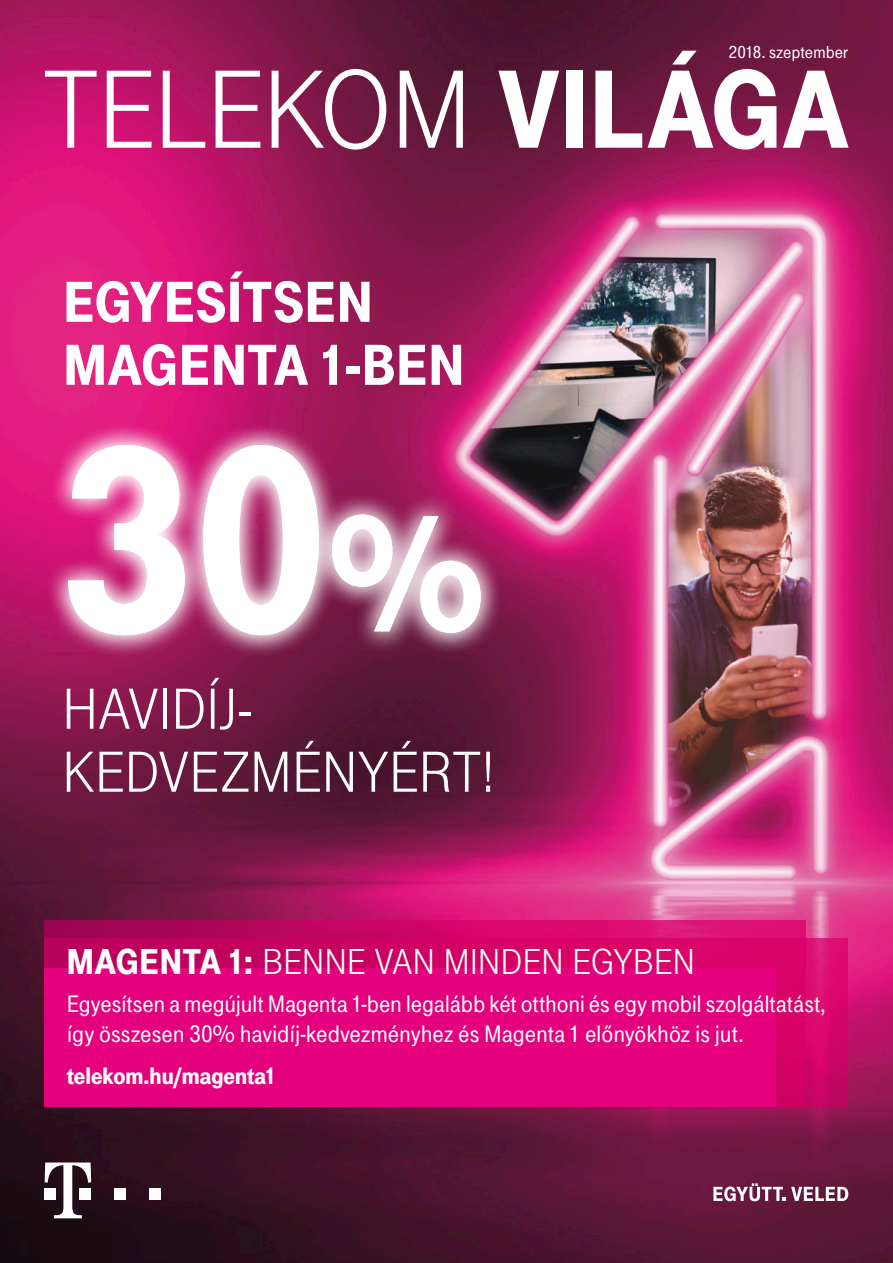
<style>
.page{position:relative;width:893px;height:1263px;background:#fff}
.page>*{position:absolute;margin:0;border:0;box-sizing:border-box;transform-origin:0 0}
.t1{font:273.45px "Tele Grotesk Ultr";color:#fff}
.t2{font:115.5px "Tele Grotesk Norm";letter-spacing:-.005em;color:#fff}
.t3{font:60px/63px "Tele Grotesk Ultr";letter-spacing:.015em;color:#fff}
.t4{font:60px/63px "Tele Grotesk Norm";letter-spacing:.01em;color:#fff}
.t5{font:37.5px "Tele Grotesk Norm";letter-spacing:.015em;color:#fff}
.t6{font:24.75px/29.7px "Tele Grotesk Halb";letter-spacing:-.01em;color:#fff}
.t7{font:24.75px "Tele Grotesk Ultr";color:#fff}
.t8{font:18px "Tele Grotesk Halb";letter-spacing:-.005em;color:#fff}
.s1{font-family:"Tele Grotesk Ultr"}
.s2{font-size:172.65px}
</style>
<div class="page">
<img style="left:0;top:0;width:893px;height:1263px">
<div style="left:45px;top:938px;width:803px;height:169px;background:linear-gradient(to bottom,#e31277,#c60160)"></div>
<svg style="left:45px;top:920px;width:761px;height:187px;background:#cb0463"></svg>
<div style="left:45px;top:968px;width:731px;height:139px;background:#e5007d"></div>
<svg style="left:45px;top:421px;width:459px;height:238px;background:#cc76a0"></svg>
<svg style="left:45px;top:1162px;width:46px;height:56px"></svg>
<div style="left:80px;top:1188px;width:11px;height:11px;background:#fff"></div>
<div style="left:114px;top:1188px;width:12px;height:11px;background:#fff"></div>
<div style="left:149px;top:1188px;width:12px;height:11px;background:#fff"></div>
<svg style="left:713px;top:1183px;width:135px;height:18px"></svg>
<p class="t8" style="left:729px;top:42px;width:121px">2018. szeptember</p>
<h2 class="t2" style="left:43px;top:46px;width:807px">TELEKOM <span class="s1">VILÁGA</span></h2>
<h3 class="t3" style="left:63px;top:271px;width:402px">EGYESÍTSEN<br>MAGENTA 1-BEN</h3>
<h1 class="t1" style="left:61px;top:389px;width:423px">30<span class="s2">%</span></h1>
<h3 class="t4" style="left:62px;top:678px;width:434px">HAVIDÍJ-<br>KEDVEZMÉNYÉRT!</h3>
<h3 class="t5" style="left:67px;top:941px;width:629px"><span class="s1">MAGENTA 1:</span> BENNE VAN MINDEN EGYBEN</h3>
<p class="t6" style="left:67px;top:989px;width:761px">Egyesítsen a megújult Magenta1-ben legalább két otthoni és egy mobil szolgáltatást, így összesen 30% havidíj-kedvezményhez és Magenta 1 előnyökhöz is jut.</p>
<p class="t7" style="left:67px;top:1062px;width:211px">telekom.hu/magenta1</p>
</div>
